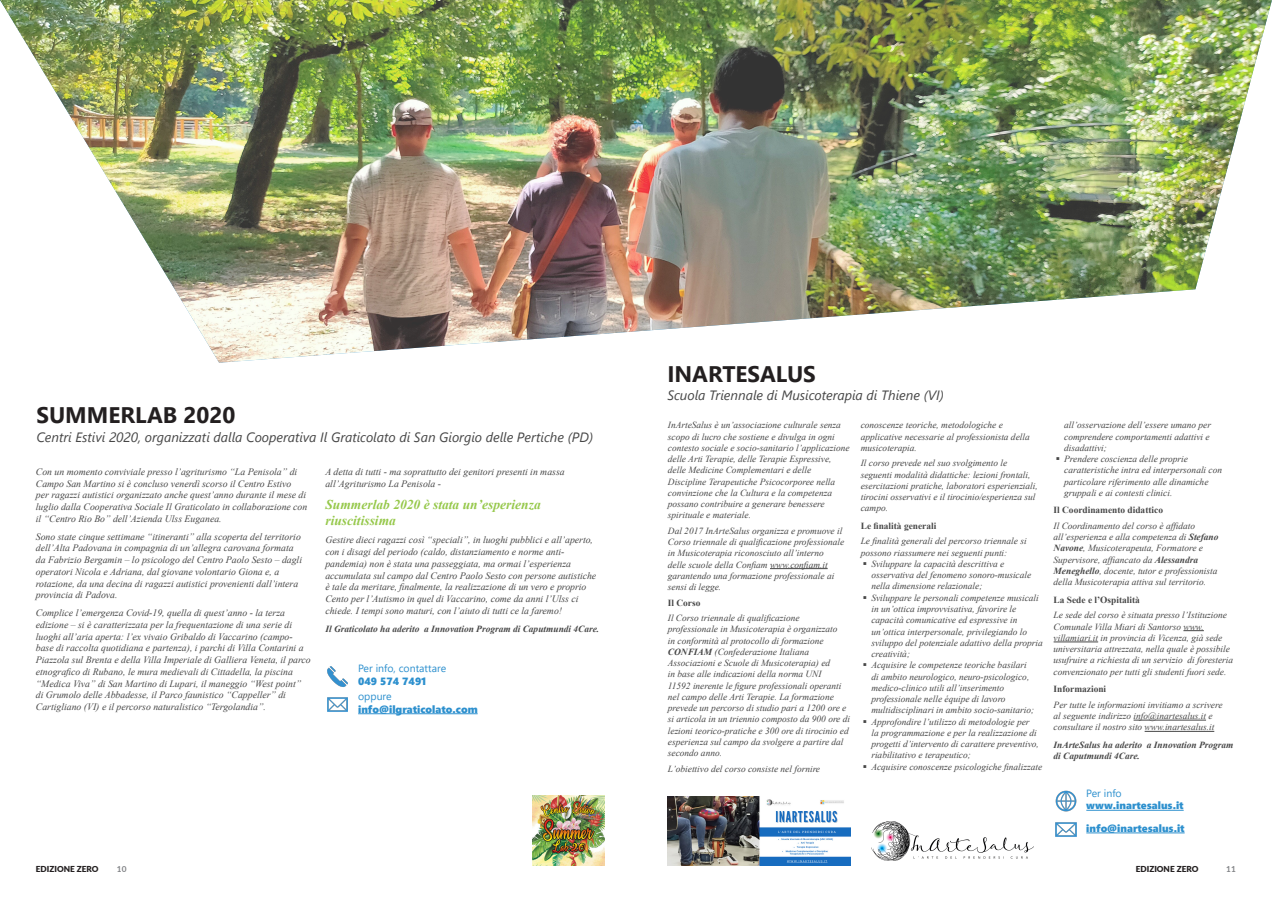
<style>
.page{position:relative;width:1272px;height:902px;background:#fff}
.page>*{position:absolute;margin:0;border:0;box-sizing:border-box;transform-origin:0 0}
.TitoloArticolo{font:700 22.5px "Segoe UI";color:#231f20}
.TitoloArticolo-2{font:italic 13.5px "Segoe UI";color:#464646}
.Normale_9{font:italic 700 13.5px/16.2px "Times New Roman";color:#96c84b}
.t1{font:10.5px/12.6px "Segoe UI Black";color:#2d90ce}
.t2{font:10.5px/12.6px "Segoe UI";color:#2d90ce}
.Normale_9-2{font:italic 9.75px/11.7px "Times New Roman";color:#464646}
.Articolo{font:italic 9.38px/11.2px "Times New Roman";color:#464646}
.Normale_9-3{font:italic 9.38px/11.2px "Times New Roman";color:#464646}
.Normale_9-4{font:italic 700 9.38px/11.2px "Times New Roman";color:#464646}
.Articolo-2{font:700 9.38px "Times New Roman";color:#464646}
.Normale_9-5{font:700 9.38px "Times New Roman";color:#464646}
.t3{font:900 8.25px "Lato";color:#231f20}
.t4{font:700 8.25px "Lato";color:#808285}
.s1{font-family:"Segoe UI Black"}
.s2{font-family:"Segoe UI"}
.s3{font-weight:700}
</style>
<div class="page">
<img style="left:0;top:0;width:1271px;height:362px">
<img style="left:871px;top:821px;width:161px;height:39px">
<img style="left:533px;top:795px;width:71px;height:70px">
<hr style="left:770px;top:568px;width:57px;height:1px;background:#464646">
<svg style="left:1183px;top:630px;width:20px;height:1px"></svg>
<hr style="left:1053px;top:641px;width:45px;height:1px;background:#464646">
<hr style="left:1133px;top:719px;width:72px;height:1px;background:#464646">
<hr style="left:1144px;top:731px;width:70px;height:1px;background:#464646">
<img style="left:668px;top:796px;width:182px;height:69px">
<img style="left:327px;top:666px;width:21px;height:21px">
<img style="left:327px;top:697px;width:21px;height:15px">
<hr style="left:358px;top:713px;width:119px;height:1px;background:#2d90ce">
<hr style="left:1086px;top:809px;width:97px;height:1px;background:#2d90ce">
<img style="left:1055px;top:822px;width:22px;height:15px">
<hr style="left:1086px;top:832px;width:98px;height:1px;background:#2d90ce">
<img style="left:1055px;top:790px;width:22px;height:22px">
<p class="TitoloArticolo" style="left:36px;top:394px;width:200px">SUMMERLAB 2020</p>
<p class="TitoloArticolo-2" style="left:36px;top:424px;width:558px">Centri Estivi 2020, organizzati dalla Cooperativa Il Graticolato di San Giorgio delle Pertiche (PD)</p>
<p class="Normale_9-2" style="left:36px;top:465px;width:273px">Con un momento conviviale presso l’agriturismo “La Penisola” di Campo San Martino si è concluso venerdì scorso il Centro Estivo<br>per ragazzi autistici organizzato anche quest’anno durante il mese di luglio dalla Cooperativa Sociale Il Graticolato in collaborazione con il “Centro Rio Bo” dell’Azienda Ulss Euganea.</p>
<p class="Normale_9-2" style="left:36px;top:530px;width:268px">Sono state cinque settimane “itineranti” alla scoperta del territorio dell’Alta Padovana in compagnia di un’allegra carovana formata da Fabrizio Bergamin – lo psicologo del Centro Paolo Sesto – dagli operatori Nicola e Adriana, dal giovane volontario Giona e, a rotazione, da una decina di ragazzi autistici provenienti dall’intera provincia di Padova.</p>
<p class="Normale_9-2" style="left:36px;top:607px;width:276px">Complice l’emergenza Covid-19, quella di quest’anno - la terza edizione – si è caratterizzata per la frequentazione di una serie di luoghi all’aria aperta: l’ex vivaio Gribaldo di Vaccarino (campo&shy;base di raccolta quotidiana e partenza), i parchi di Villa Contarini a Piazzola sul Brenta e della Villa Imperiale di Galliera Veneta, il parco etnografico di Rubano, le mura medievali di Cittadella, la piscina “Medica Viva” di San Martino di Lupari, il maneggio “West point” di Grumolo delle Abbadesse, il Parco faunistico “Cappeller” di Cartigliano (VI) e il percorso naturalistico “Tergolandia”.</p>
<p class="Normale_9-2" style="left:325px;top:465px;width:241px">A detta di tutti - ma soprattutto dei genitori presenti in massa all’Agriturismo La Penisola -</p>
<p class="Normale_9" style="left:325px;top:496px;width:217px">Summerlab 2020 è stata un’esperienza riuscitissima</p>
<p class="Normale_9-2" style="left:325px;top:534px;width:272px">Gestire dieci ragazzi così “speciali”, in luoghi pubblici e all’aperto, con i disagi del periodo (caldo, distanziamento e norme anti&shy;pandemia) non è stata una passeggiata, ma ormai l’esperienza accumulata sul campo dal Centro Paolo Sesto con persone autistiche è tale da meritare, finalmente, la realizzazione di un vero e proprio Cento per l’Autismo in quel di Vaccarino, come da anni l’Ulss ci chiede. I tempi sono maturi, con l’aiuto di tutti ce la faremo!</p>
<p class="Normale_9-4" style="left:325px;top:622px;width:275px">Il Graticolato ha aderito a Innovation Program di Caputmundi 4Care.</p>
<p class="t2" style="left:358px;top:661px;width:90px">Per info, contattare<br><span class="s1">049 574 7491</span></p>
<p class="t1" style="left:358px;top:689px;width:121px"><span class="s2">oppure </span>info@ilgraticolato.com</p>
<p class="t3" style="left:36px;top:863px;width:64px">EDIZIONE ZERO</p>
<p class="t4" style="left:117px;top:863px;width:11px">10</p>
<p class="TitoloArticolo" style="left:667px;top:352px;width:150px">INARTESALUS</p>
<p class="TitoloArticolo-2" style="left:667px;top:382px;width:278px">Scuola Triennale di Musicoterapia di Thiene (VI)</p>
<p class="Articolo" style="left:668px;top:419px;width:183px">InArteSalus è un’associazione culturale senza scopo di lucro che sostiene e divulga in ogni contesto sociale e socio-sanitario l’applicazione delle Arti Terapie, delle Terapie Espressive, delle Medicine Complementari e delle Discipline Terapeutiche Psicocorporee nella convinzione che la Cultura e la competenza possano contribuire a generare benessere spirituale e materiale.</p>
<p class="Articolo" style="left:668px;top:525px;width:178px">Dal 2017 InArteSalus organizza e promuove il Corso triennale di qualificazione professionale in Musicoterapia riconosciuto all’interno delle scuole della Confiam www.confiam.it garantendo una formazione professionale ai sensi di legge.</p>
<p class="Articolo-2" style="left:668px;top:595px;width:34px">Il Corso</p>
<p class="Articolo" style="left:668px;top:612px;width:184px">Il Corso triennale di qualificazione professionale in Musicoterapia è organizzato<br>in conformità al protocollo di formazione <span class="s3">CONFIAM</span> (Confederazione Italiana Associazioni e Scuole di Musicoterapia) ed<br>in base alle indicazioni della norma UNI<br>11592 inerente le figure professionali operanti nel campo delle Arti Terapie. La formazione prevede un percorso di studio pari a 1200 ore e si articola in un triennio composto da 900 ore di lezioni teorico-pratiche e 300 ore di tirocinio ed esperienza sul campo da svolgere a partire dal secondo anno.</p>
<p class="Articolo" style="left:668px;top:762px;width:154px">L’obiettivo del corso consiste nel fornire</p>
<p class="Articolo" style="left:860px;top:419px;width:170px">conoscenze teoriche, metodologiche e applicative necessarie al professionista della musicoterapia.</p>
<p class="Articolo" style="left:860px;top:457px;width:178px">Il corso prevede nel suo svolgimento le seguenti modalità didattiche: lezioni frontali, esercitazioni pratiche, laboratori esperienziali, tirocini osservativi e il tirocinio/esperienza sul campo.</p>
<p class="Articolo-2" style="left:860px;top:519px;width:77px">Le finalità generali</p>
<p class="Articolo" style="left:860px;top:535px;width:167px">Le finalità generali del percorso triennale si possono riassumere nei seguenti punti:</p>
<p class="Articolo" style="left:871px;top:558px;width:161px">Sviluppare la capacità descrittiva e osservativa del fenomeno sonoro-musicale nella dimensione relazionale;</p>
<p class="Articolo" style="left:871px;top:591px;width:173px">Sviluppare le personali competenze musicali in un’ottica improvvisativa, favorire le capacità comunicative ed espressive in un’ottica interpersonale, privilegiando lo sviluppo del potenziale adattivo della propria creatività;</p>
<p class="Articolo" style="left:871px;top:659px;width:164px">Acquisire le competenze teoriche basilari di ambito neurologico, neuro-psicologico, medico-clinico utili all’inserimento professionale nelle équipe di lavoro multidisciplinari in ambito socio-sanitario;</p>
<p class="Articolo" style="left:871px;top:715px;width:169px">Approfondire l’utilizzo di metodologie per la programmazione e per la realizzazione di progetti d’intervento di carattere preventivo, riabilitativo e terapeutico;</p>
<p class="Articolo" style="left:871px;top:760px;width:172px">Acquisire conoscenze psicologiche finalizzate</p>
<p class="Articolo" style="left:1064px;top:419px;width:148px">all’osservazione dell’essere umano per comprendere comportamenti adattivi e disadattivi;</p>
<p class="Articolo" style="left:1064px;top:453px;width:159px">Prendere coscienza delle proprie caratteristiche intra ed interpersonali con particolare riferimento alle dinamiche gruppali e ai contesti clinici.</p>
<p class="Articolo-2" style="left:1053px;top:503px;width:111px">Il Coordinamento didattico</p>
<p class="Articolo" style="left:1053px;top:520px;width:166px">Il Coordinamento del corso è affidato all’esperienza e alla competenza di <span class="s3">Stefano Navone</span>, Musicoterapeuta, Formatore e Supervisore, affiancato da <span class="s3">Alessandra Meneghello</span>, docente, tutor e professionista della Musicoterapia attiva sul territorio.</p>
<p class="Articolo-2" style="left:1053px;top:593px;width:88px">La Sede e l’Ospitalità</p>
<p class="Normale_9-3" style="left:1053px;top:609px;width:181px">Le sede del corso è situata presso l’Istituzione Comunale Villa Miari di Santorso www. villamiari.it in provincia di Vicenza, già sede universitaria attrezzata, nella quale è possibile usufruire a richiesta di un servizio di foresteria convenzionato per tutti gli studenti fuori sede.</p>
<p class="Normale_9-5" style="left:1053px;top:682px;width:54px">Informazioni</p>
<p class="Normale_9-3" style="left:1053px;top:698px;width:170px">Per tutte le informazioni invitiamo a scrivere al seguente indirizzo info@inartesalus.it e consultare il nostro sito www.inartesalus.it</p>
<p class="Normale_9-4" style="left:1053px;top:738px;width:181px">InArteSalus ha aderito a Innovation Program di Caputmundi 4Care.</p>
<p class="t1" style="left:1086px;top:786px;width:99px"><span class="s2">Per info </span>www.inartesalus.it</p>
<p class="t1" style="left:1086px;top:821px;width:100px">info@inartesalus.it</p>
<p class="t3" style="left:1135px;top:863px;width:64px">EDIZIONE ZERO</p>
<p class="t4" style="left:1226px;top:863px;width:11px">11</p>
</div>
